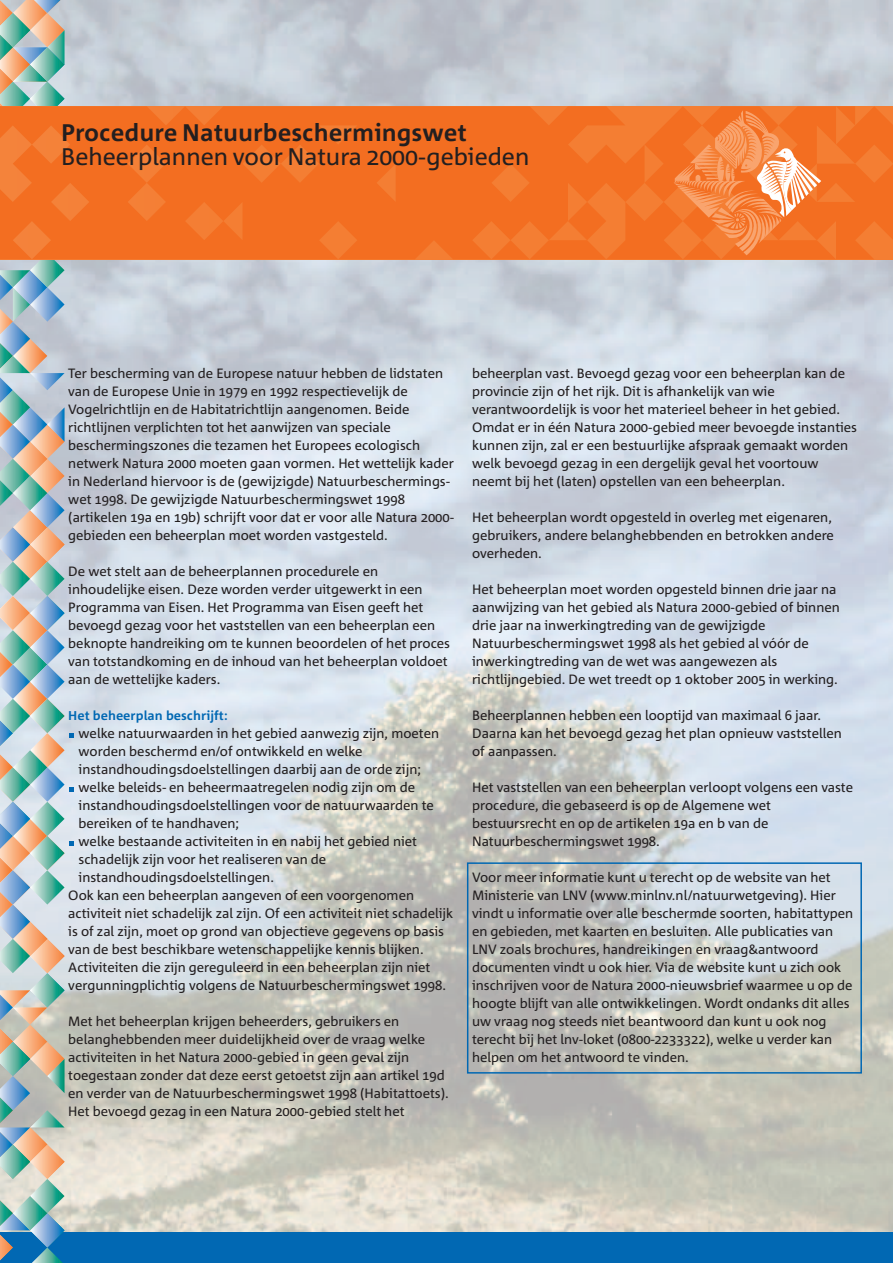
<style>
.page{position:relative;width:893px;height:1263px;background:#fff}
.page>*{position:absolute;margin:0;border:0;box-sizing:border-box;transform-origin:0 0}
.t1{font:24px "Agrofont Normaal";color:#231f20}
.t2{font:24px "Agrofont Vet";color:#231f20}
.t3{font:13.5px/18px "Agrofont Normaal";color:#231f20}
.t4{font:12.75px "Agrofont Vet";color:#0168b3}
</style>
<div class="page">
<img style="left:74px;top:0;width:818px;height:1232px">
<div style="left:467px;top:862px;width:394px;height:212px;border:2px solid #0168b3"></div>
<div style="left:0;top:1232px;width:892px;height:31px;background:#0168b3"></div>
<svg style="left:0;top:0;width:74px;height:1263px;background:#afbebc"></svg>
<svg style="left:0;top:106px;width:491px;height:153px;background:#f37024"></svg>
<svg style="left:491px;top:106px;width:401px;height:153px;background:#f37a31"></svg>
<h1 class="t2" style="left:61px;top:122px;width:407px">Procedure Natuurbeschermingswet</h1>
<h1 class="t1" style="left:61px;top:146px;width:470px">Beheerplannen voor Natura 2000-gebieden</h1>
<p class="t3" style="left:68px;top:365px;width:387px">Ter bescherming van de Europese natuur hebben de lidstaten van de Europese Unie in 1979 en 1992 respectievelijk de Vogelrichtlijn en de Habitatrichtlijn aangenomen. Beide richtlijnen verplichten tot het aanwijzen van speciale beschermingszones die tezamen het Europees ecologisch netwerk Natura 2000 moeten gaan vormen. Het wettelijk kader in Nederland hiervoor is de (gewijzigde) Natuurbeschermings&shy;wet 1998. De gewijzigde Natuurbeschermingswet 1998 (artikelen 19a en 19b) schrijft voor dat er voor alle Natura 2000- gebieden een beheerplan moet worden vastgesteld.</p>
<p class="t3" style="left:68px;top:563px;width:383px">De wet stelt aan de beheerplannen procedurele en inhoudelijke eisen. Deze worden verder uitgewerkt in een Programma van Eisen. Het Programma van Eisen geeft het bevoegd gezag voor het vaststellen van een beheerplan een beknopte handreiking om te kunnen beoordelen of het proces van totstandkoming en de inhoud van het beheerplan voldoet aan de wettelijke kaders.</p>
<p class="t4" style="left:68px;top:710px;width:161px">Het beheerplan beschrijft:</p>
<p class="t3" style="left:79px;top:725px;width:362px">welke natuurwaarden in het gebied aanwezig zijn, moeten</p>
<p class="t3" style="left:79px;top:743px;width:285px">worden beschermd en/of ontwikkeld en welke</p>
<p class="t3" style="left:79px;top:761px;width:344px">instandhoudingsdoelstellingen daarbij aan de orde zijn;</p>
<p class="t3" style="left:79px;top:779px;width:338px">welke beleids- en beheermaatregelen nodig zijn om de</p>
<p class="t3" style="left:79px;top:797px;width:357px">instandhoudingsdoelstellingen voor de natuurwaarden te</p>
<p class="t3" style="left:79px;top:815px;width:162px">bereiken of te handhaven;</p>
<p class="t3" style="left:79px;top:833px;width:340px">welke bestaande activiteiten in en nabij het gebied niet</p>
<p class="t3" style="left:79px;top:851px;width:249px">schadelijk zijn voor het realiseren van de</p>
<p class="t3" style="left:79px;top:869px;width:197px">instandhoudingsdoelstellingen.</p>
<p class="t3" style="left:68px;top:887px;width:347px">Ook kan een beheerplan aangeven of een voorgenomen</p>
<p class="t3" style="left:68px;top:905px;width:386px">activiteit niet schadelijk zal zijn. Of een activiteit niet schadelijk</p>
<p class="t3" style="left:68px;top:923px;width:377px">is of zal zijn, moet op grond van objectieve gegevens op basis</p>
<p class="t3" style="left:68px;top:941px;width:357px">van de best beschikbare wetenschappelijke kennis blijken.</p>
<p class="t3" style="left:68px;top:959px;width:363px">Activiteiten die zijn gereguleerd in een beheerplan zijn niet</p>
<p class="t3" style="left:68px;top:977px;width:379px">vergunningplichtig volgens de Natuurbeschermingswet 1998.</p>
<p class="t3" style="left:68px;top:1013px;width:382px">Met het beheerplan krijgen beheerders, gebruikers en belanghebbenden meer duidelijkheid over de vraag welke activiteiten in het Natura 2000-gebied in geen geval zijn toegestaan zonder dat deze eerst getoetst zijn aan artikel 19d en verder van de Natuurbeschermingswet 1998 (Habitattoets).<br>Het bevoegd gezag in een Natura 2000-gebied stelt het</p>
<p class="t3" style="left:472px;top:365px;width:386px">beheerplan vast. Bevoegd gezag voor een beheerplan kan de provincie zijn of het rijk. Dit is afhankelijk van wie verantwoordelijk is voor het materieel beheer in het gebied.<br>Omdat er in één Natura 2000-gebied meer bevoegde instanties kunnen zijn, zal er een bestuurlijke afspraak gemaakt worden welk bevoegd gezag in een dergelijk geval het voortouw neemt bij het (laten) opstellen van een beheerplan.</p>
<p class="t3" style="left:472px;top:509px;width:363px">Het beheerplan wordt opgesteld in overleg met eigenaren, gebruikers, andere belanghebbenden en betrokken andere overheden.</p>
<p class="t3" style="left:472px;top:581px;width:369px">Het beheerplan moet worden opgesteld binnen drie jaar na aanwijzing van het gebied als Natura 2000-gebied of binnen drie jaar na inwerkingtreding van de gewijzigde Natuurbeschermingswet 1998 als het gebied al vóór de inwerkingtreding van de wet was aangewezen als richtlijngebied. De wet treedt op 1 oktober 2005 in werking.</p>
<p class="t3" style="left:472px;top:707px;width:371px">Beheerplannen hebben een looptijd van maximaal 6 jaar.<br>Daarna kan het bevoegd gezag het plan opnieuw vaststellen of aanpassen.</p>
<p class="t3" style="left:472px;top:779px;width:382px">Het vaststellen van een beheerplan verloopt volgens een vaste procedure, die gebaseerd is op de Algemene wet bestuursrecht en op de artikelen 19a en b van de Natuurbeschermingswet 1998.</p>
<p class="t3" style="left:472px;top:869px;width:382px">Voor meer informatie kunt u terecht op de website van het Ministerie van LNV (www.minlnv.nl/natuurwetgeving). Hier vindt u informatie over alle beschermde soorten, habitattypen en gebieden, met kaarten en besluiten. Alle publicaties van LNV zoals brochures, handreikingen en vraag&amp;antwoord documenten vindt u ook hier. Via de website kunt u zich ook inschrijven voor de Natura 2000-nieuwsbrief waarmee u op de hoogte blijft van alle ontwikkelingen. Wordt ondanks dit alles uw vraag nog steeds niet beantwoord dan kunt u ook nog terecht bij het lnv-loket (0800-2233322), welke u verder kan helpen om het antwoord te vinden.</p>
</div>
